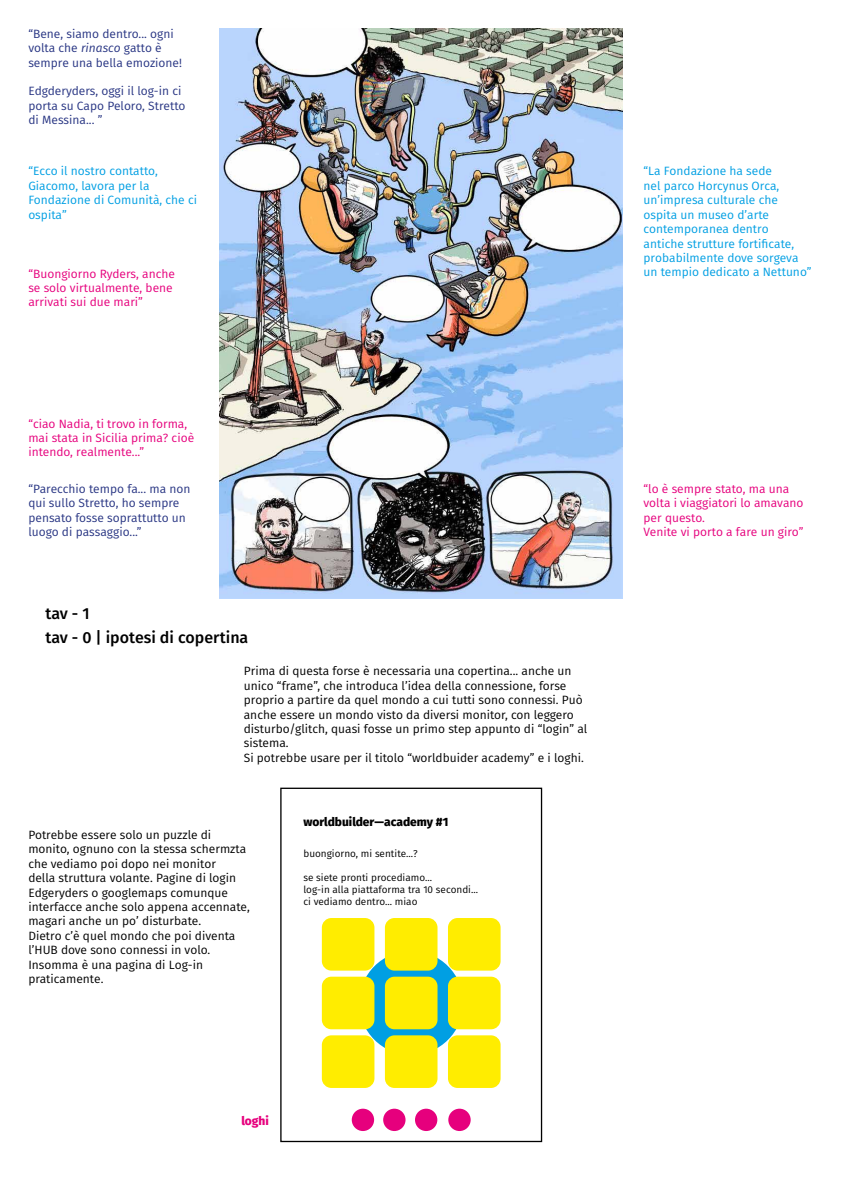
<style>
.page{position:relative;width:842px;height:1191px;background:#fff}
.page>*{position:absolute;margin:0;border:0;box-sizing:border-box;transform-origin:0 0}
.t1{font:500 16px/23.5px "Fira Sans";color:#000}
.t2{font:12px/14.4px "Fira Sans";color:#000}
.t3{font:12px/14.4px "Fira Sans";color:#009fe3}
.t4{font:12px/14.4px "Fira Sans";color:#283583}
.t5{font:12px/14.4px "Fira Sans";color:#e6007d}
.t6{font:800 12px "Fira Sans";color:#000}
.t7{font:800 12px "Fira Sans";color:#e6007d}
.t8{font:10px/12px "Fira Sans";color:#000}
.s1{font-style:italic}
</style>
<div class="page">
<div style="left:280px;top:787px;width:262px;height:355px;border:1px solid #000"></div>
<div style="left:359px;top:951px;width:104px;height:104px;background:#009fe3;border-radius:50%"></div>
<img style="left:220px;top:28px;width:402px;height:570px">
<div style="left:322px;top:918px;width:52px;height:52px;background:#ffed00;border-radius:10px"></div>
<div style="left:322px;top:976px;width:52px;height:53px;background:#ffed00;border-radius:10px"></div>
<div style="left:322px;top:1035px;width:52px;height:53px;background:#ffed00;border-radius:10px"></div>
<div style="left:385px;top:918px;width:52px;height:52px;background:#ffed00;border-radius:10px"></div>
<div style="left:385px;top:976px;width:52px;height:53px;background:#ffed00;border-radius:10px"></div>
<div style="left:385px;top:1035px;width:52px;height:53px;background:#ffed00;border-radius:10px"></div>
<div style="left:448px;top:918px;width:53px;height:52px;background:#ffed00;border-radius:10px"></div>
<div style="left:448px;top:976px;width:53px;height:53px;background:#ffed00;border-radius:10px"></div>
<div style="left:448px;top:1035px;width:53px;height:53px;background:#ffed00;border-radius:10px"></div>
<div style="left:352px;top:1108px;width:22px;height:23px;background:#e6007d;border-radius:50%"></div>
<div style="left:383px;top:1108px;width:22px;height:23px;background:#e6007d;border-radius:50%"></div>
<div style="left:415px;top:1108px;width:22px;height:23px;background:#e6007d;border-radius:50%"></div>
<div style="left:448px;top:1108px;width:23px;height:23px;background:#e6007d;border-radius:50%"></div>
<p class="t4" style="left:28px;top:27px;width:155px">“Bene, siamo dentro... ogni volta che <span class="s1">rinasco</span> gatto è sempre una bella emozione!</p>
<p class="t4" style="left:28px;top:85px;width:159px">Edgderyders, oggi il log-in ci porta su Capo Peloro, Stretto di Messina... ”</p>
<p class="t3" style="left:28px;top:165px;width:170px">“Ecco il nostro contatto,<br>Giacomo, lavora per la<br>Fondazione di Comunità, che ci ospita”</p>
<p class="t5" style="left:28px;top:267px;width:148px">“Buongiorno Ryders, anche se solo virtualmente, bene arrivati sui due mari”</p>
<p class="t5" style="left:28px;top:417px;width:167px">“ciao Nadia, ti trovo in forma, mai stata in Sicilia prima? cioè intendo, realmente...”</p>
<p class="t4" style="left:28px;top:482px;width:164px">“Parecchio tempo fa... ma non qui sullo Stretto, ho sempre pensato fosse soprattutto un luogo di passaggio...”</p>
<h1 class="t1" style="left:45px;top:603px;width:205px">tav - 1<br>tav - 0 | ipotesi di copertina</h1>
<p class="t2" style="left:244px;top:665px;width:345px">Prima di questa forse è necessaria una copertina... anche un unico “frame”, che introduca l’idea della connessione, forse proprio a partire da quel mondo a cui tutti sono connessi. Può anche essere un mondo visto da diversi monitor, con leggero disturbo/glitch, quasi fosse un primo step appunto di “login” al sistema.<br>Si potrebbe usare per il titolo “worldbuider academy” e i loghi.</p>
<p class="t2" style="left:28px;top:828px;width:223px">Potrebbe essere solo un puzzle di monito, ognuno con la stessa schermzta che vediamo poi dopo nei monitor<br>della struttura volante. Pagine di login Edgeryders o googlemaps comunque interfacce anche solo appena accennate, magari anche un po’ disturbate.<br>Dietro c’è quel mondo che poi diventa l’HUB dove sono connessi in volo.<br>Insomma è una pagina di Log-in praticamente.</p>
<p class="t6" style="left:303px;top:813px;width:147px">worldbuilder—academy #1</p>
<p class="t8" style="left:303px;top:848px;width:116px">buongiorno, mi sentite...?</p>
<p class="t8" style="left:303px;top:872px;width:176px">se siete pronti procediamo...<br>log-in alla piattaforma tra 10 secondi... ci vediamo dentro... miao</p>
<p class="t7" style="left:241px;top:1112px;width:29px">loghi</p>
<p class="t3" style="left:643px;top:165px;width:170px">“La Fondazione ha sede<br>nel parco Horcynus Orca, un’impresa culturale che ospita un museo d’arte contemporanea dentro antiche strutture fortificate, probabilmente dove sorgeva un tempio dedicato a Nettuno”</p>
<p class="t5" style="left:643px;top:482px;width:162px">“lo è sempre stato, ma una volta i viaggiatori lo amavano per questo.<br>Venite vi porto a fare un giro”</p>
</div>
